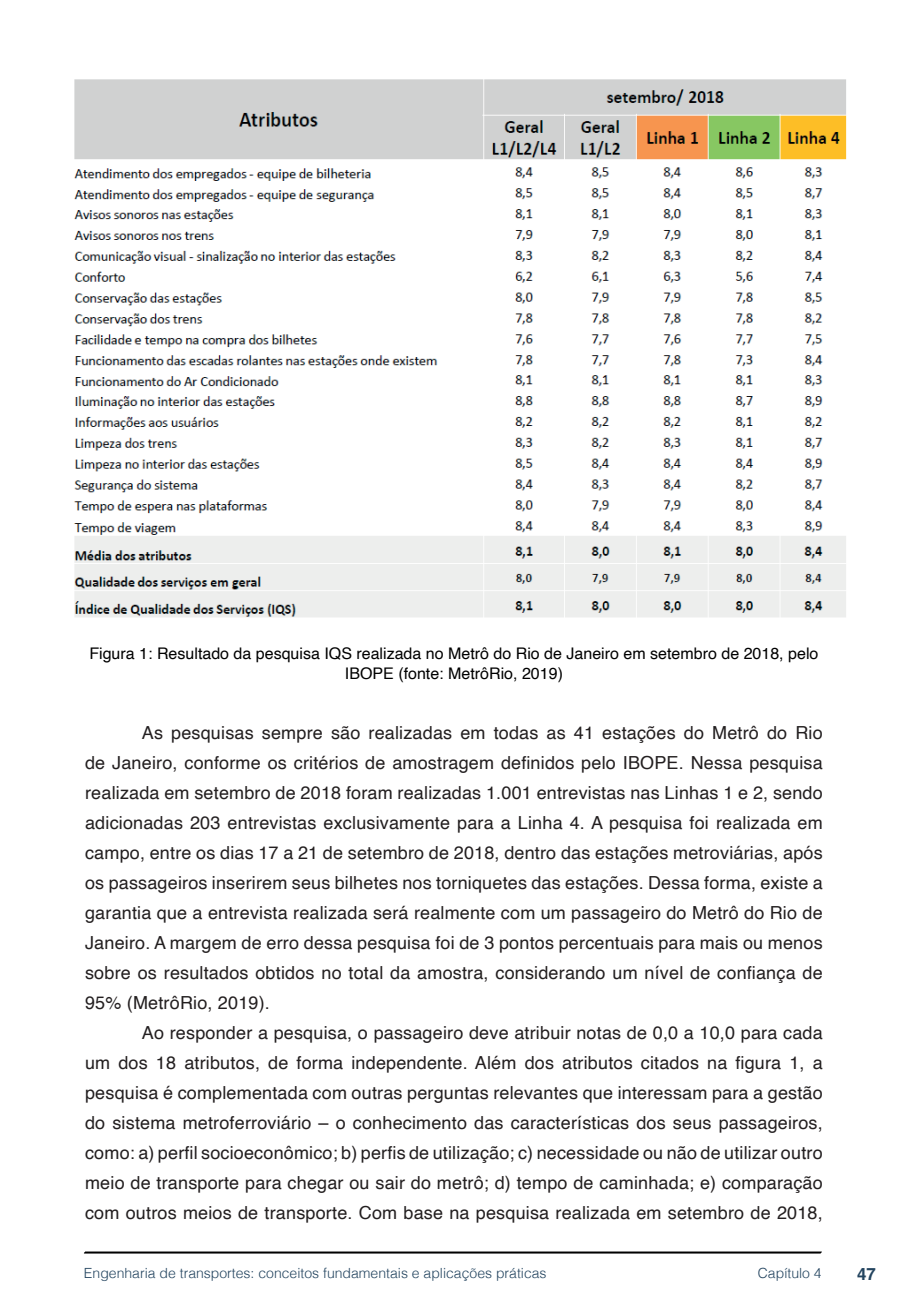
<style>
.page{position:relative;width:908px;height:1304px;background:#fff}
.page>*{position:absolute;margin:0;border:0;box-sizing:border-box;transform-origin:0 0}
.t1{font:18px/30px "Helvetica";letter-spacing:.01em;color:#231f20;text-align:justify}
.t2{font:700 16.8px "Helvetica";color:#23445f}
.t3{font:16px/19.2px "Helvetica";color:#000;text-align:center}
.t4{font:300 14px "Helvetica";color:#23445f}
</style>
<div class="page">
<svg style="left:84px;top:1251px;width:737px;height:3px;background:#515151"></svg>
<img style="left:74px;top:79px;width:773px;height:538px">
<p class="t3" style="left:89px;top:645px;width:730px">Figura 1: Resultado da pesquisa IQS realizada no Metrô do Rio de Janeiro em setembro de 2018, pelo<br>IBOPE (fonte: MetrôRio, 2019)</p>
<p class="t1" style="left:85px;top:718px;width:738px;text-indent:57px">As pesquisas sempre são realizadas em todas as 41 estações do Metrô do Rio de Janeiro, conforme os critérios de amostragem definidos pelo IBOPE. Nessa pesquisa realizada em setembro de 2018 foram realizadas 1.001 entrevistas nas Linhas 1 e 2, sendo adicionadas 203 entrevistas exclusivamente para a Linha 4. A pesquisa foi realizada em campo, entre os dias 17 a 21 de setembro de 2018, dentro das estações metroviárias, após os passageiros inserirem seus bilhetes nos torniquetes das estações. Dessa forma, existe a garantia que a entrevista realizada será realmente com um passageiro do Metrô do Rio de Janeiro. A margem de erro dessa pesquisa foi de 3 pontos percentuais para mais ou menos sobre os resultados obtidos no total da amostra, considerando um nível de confiança de 95% (MetrôRio, 2019).</p>
<p class="t1" style="left:85px;top:1018px;width:738px;text-indent:57px">Ao responder a pesquisa, o passageiro deve atribuir notas de 0,0 a 10,0 para cada um dos 18 atributos, de forma independente. Além dos atributos citados na figura 1, a pesquisa é complementada com outras perguntas relevantes que interessam para a gestão do sistema metroferroviário – o conhecimento das características dos seus passageiros, como: a) perfil socioeconômico; b) perfis de utilização; c) necessidade ou não de utilizar outro meio de transporte para chegar ou sair do metrô; d) tempo de caminhada; e) comparação com outros meios de transporte. Com base na pesquisa realizada em setembro de 2018,</p>
<p class="t4" style="left:84px;top:1261px;width:464px">Engenharia de transportes: conceitos fundamentais e aplicações práticas</p>
<p class="t4" style="left:757px;top:1261px;width:65px">Capítulo 4</p>
<p class="t2" style="left:856px;top:1264px;width:20px">47</p>
</div>
